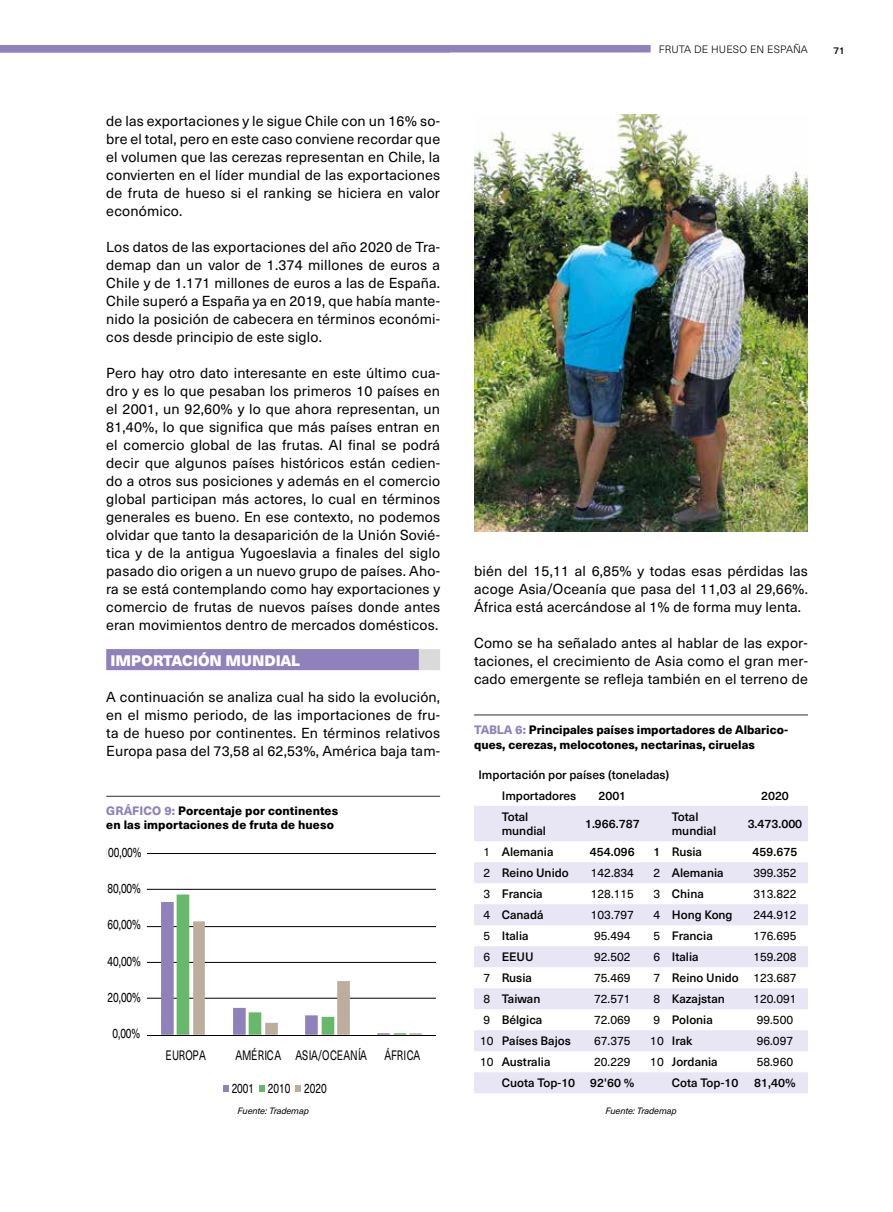
<style>
.page{position:relative;width:893px;height:1212px;background:#fff}
.page>*{position:absolute;margin:0;border:0;box-sizing:border-box;transform-origin:0 0}
.t1{font:900 15px "Neue Haas Unica";color:#fff}
.t2{font:14.25px/18px "Neue Haas Unica";letter-spacing:.01em;color:#000;text-align:justify}
.t3{font:13.35px "Neue Haas Unica";letter-spacing:-.005em;color:#000;scale:.75 1}
.t4{font:13.35px "Neue Haas Unica";letter-spacing:-.005em;color:#000;scale:.63 1}
.t5{font:500 12px/14.4px "Neue Haas Unica";color:#000}
.t6{font:800 12px/14.4px "Neue Haas Unica";color:#000}
.t7{font:12px "Neue Haas Unica";color:#000}
.t8{font:12px "Neue Haas Unica";color:#000;scale:.75 1}
.t9{font:12px "Neue Haas Unica";color:#000;scale:.65 1}
.t10{font:300 10.5px "Neue Haas Unica";letter-spacing:.015em;color:#000}
.t11{font:500 9.75px "Neue Haas Unica";color:#000}
.t12{font:italic 9px "Neue Haas Unica";letter-spacing:-.01em;color:#000}
.s1{color:#9081bc}
.s2{font-weight:400}
</style>
<div class="page">
<div style="left:106px;top:649px;width:334px;height:21px;background:#dadada"></div>
<div style="left:106px;top:649px;width:313px;height:21px;background:#9081bc"></div>
<hr style="left:147px;top:998px;width:289px;height:1px;background:#000">
<hr style="left:147px;top:962px;width:289px;height:1px;background:#000">
<hr style="left:147px;top:926px;width:289px;height:1px;background:#000">
<hr style="left:147px;top:889px;width:289px;height:1px;background:#000">
<hr style="left:147px;top:853px;width:289px;height:1px;background:#000">
<svg style="left:161px;top:894px;width:261px;height:141px"></svg>
<hr style="left:147px;top:1035px;width:289px;height:1px;background:#000">
<svg style="left:223px;top:1085px;width:6px;height:6px"></svg>
<svg style="left:259px;top:1085px;width:6px;height:6px"></svg>
<svg style="left:295px;top:1085px;width:6px;height:6px"></svg>
<img style="left:474px;top:115px;width:334px;height:416px">
<svg style="left:474px;top:806px;width:334px;height:287px;fill:#e8e5f4"></svg>
<hr style="left:106px;top:796px;width:334px;height:1px;background:#454444">
<hr style="left:474px;top:714px;width:334px;height:1px;background:#454444">
<div style="left:0;top:45px;width:651px;height:8px;background:#9081bc"></div>
<p class="t2" style="left:106px;top:111px;width:335px">de las exportaciones y le sigue Chile con un 16% so&shy;bre el total, pero en este caso conviene recordar que el volumen que las cerezas representan en Chile, la convierten en el líder mundial de las exportaciones de fruta de hueso si el ranking se hiciera en valor económico.</p>
<p class="t2" style="left:106px;top:237px;width:335px">Los datos de las exportaciones del año 2020 de Tra&shy;demap dan un valor de 1.374 millones de euros a Chile y de 1.171 millones de euros a las de España.<br>Chile superó a España ya en 2019, que había mante&shy;nido la posición de cabecera en términos económi&shy;cos desde principio de este siglo.</p>
<p class="t2" style="left:106px;top:363px;width:335px">Pero hay otro dato interesante en este último cua&shy;dro y es lo que pesaban los primeros 10 países en el 2001, un 92,60% y lo que ahora representan, un 81,40%, lo que significa que más países entran en el comercio global de las frutas. Al final se podrá decir que algunos países históricos están cedien&shy;do a otros sus posiciones y además en el comercio global participan más actores, lo cual en términos generales es bueno. En ese contexto, no podemos olvidar que tanto la desaparición de la Unión Sovié&shy;tica y de la antigua Yugoeslavia a finales del siglo pasado dio origen a un nuevo grupo de países. Aho&shy;ra se está contemplando como hay exportaciones y comercio de frutas de nuevos países donde antes eran movimientos dentro de mercados domésticos.</p>
<p class="t1" style="left:111px;top:649px;width:191px">IMPORTACIÓN MUNDIAL</p>
<p class="t2" style="left:106px;top:687px;width:335px">A continuación se analiza cual ha sido la evolución, en el mismo periodo, de las importaciones de fru&shy;ta de hueso por continentes. En términos relativos Europa pasa del 73,58 al 62,53%, América baja tam-</p>
<p class="t3" style="left:121px;top:130px;width:9px">0</p>
<p class="t3" style="left:150px;top:153px;width:51px">1975-84</p>
<p class="t3" style="left:210px;top:153px;width:51px">1985-94</p>
<p class="t3" style="left:270px;top:153px;width:51px">1995-04</p>
<p class="t3" style="left:330px;top:153px;width:51px">2005-14</p>
<p class="t3" style="left:390px;top:153px;width:51px">2015-20</p>
<p class="t4" style="left:116px;top:186px;width:510px">MELOCOTÓN/NECTARINA ALBARICOQUE CIRUELA CEREZA TOTAL</p>
<p class="t8" style="left:105px;top:240px;width:31px">2.500</p>
<p class="t8" style="left:105px;top:280px;width:31px">2.000</p>
<p class="t8" style="left:105px;top:319px;width:31px">1.500</p>
<p class="t8" style="left:105px;top:359px;width:31px">1.000</p>
<p class="t8" style="left:111px;top:398px;width:22px">500</p>
<p class="t8" style="left:120px;top:438px;width:8px">0</p>
<p class="t9" style="left:135px;top:458px;width:445px">C.Valenciana Andalucía Extremadura R. de Murcia Valle del Ebro TOTAL</p>
<p class="t8" style="left:149px;top:489px;width:355px">1975-1984 1985-1994 1995-2004 2005-2014 2015-2020</p>
<p class="t3" style="left:105px;top:534px;width:27px">7,00</p>
<p class="t3" style="left:105px;top:559px;width:27px">6,00</p>
<p class="t3" style="left:105px;top:585px;width:27px">5,00</p>
<p class="t3" style="left:105px;top:612px;width:27px">4,00</p>
<p class="t3" style="left:105px;top:689px;width:27px">1,00</p>
<p class="t3" style="left:105px;top:715px;width:27px">0,00</p>
<p class="t3" style="left:137px;top:737px;width:397px">2011 2012 2013 2014 2015 2016 2017 2018 2019 2020</p>
<p class="t6" style="left:106px;top:802px;width:233px"><span class="s1">GRÁFICO 9:</span> Porcentaje por continentes en las importaciones de fruta de hueso</p>
<p class="t3" style="left:103px;top:843px;width:53px">100,00%</p>
<p class="t3" style="left:108px;top:878px;width:46px">80,00%</p>
<p class="t3" style="left:108px;top:914px;width:46px">60,00%</p>
<p class="t3" style="left:108px;top:951px;width:46px">40,00%</p>
<p class="t3" style="left:108px;top:987px;width:46px">20,00%</p>
<p class="t3" style="left:112px;top:1023px;width:38px">0,00%</p>
<p class="t3" style="left:166px;top:1045px;width:55px">EUROPA</p>
<p class="t3" style="left:236px;top:1045px;width:177px">AMÉRICA ASIA/OCEANÍA</p>
<p class="t3" style="left:384px;top:1045px;width:49px">ÁFRICA</p>
<p class="t3" style="left:232px;top:1078px;width:128px">2001 2010 2020</p>
<p class="t12" style="left:238px;top:1104px;width:73px">Fuente: Trademap</p>
<p class="t10" style="left:659px;top:41px;width:151px">FRUTA DE HUESO EN ESPAÑA</p>
<p class="t11" style="left:833px;top:43px;width:13px">71</p>
<p class="t3" style="left:517px;top:555px;width:46px">50,00%</p>
<p class="t2" style="left:474px;top:561px;width:335px">bién del 15,11 al 6,85% y todas esas pérdidas las acoge Asia/Oceanía que pasa del 11,03 al 29,66%.<br>África está acercándose al 1% de forma muy lenta.</p>
<p class="t2" style="left:474px;top:633px;width:335px">Como se ha señalado antes al hablar de las expor&shy;taciones, el crecimiento de Asia como el gran mer&shy;cado emergente se refleja también en el terreno de</p>
<p class="t3" style="left:517px;top:582px;width:46px">40,00%</p>
<p class="t3" style="left:517px;top:633px;width:46px">20,00%</p>
<p class="t3" style="left:517px;top:660px;width:46px">10,00%</p>
<p class="t6" style="left:474px;top:722px;width:316px"><span class="s1">TABLA 6:</span> Principales países importadores de Albarico&shy;ques, cerezas, melocotones, nectarinas, ciruelas</p>
<p class="t3" style="left:664px;top:740px;width:79px">2001 2020</p>
<p class="t5" style="left:502px;top:763px;width:169px;line-height:21px;text-indent:-23px">Importación por países (toneladas)<br>Importadores</p>
<p class="t5" style="left:598px;top:788px;width:29px">2001</p>
<p class="t5" style="left:761px;top:788px;width:29px">2020</p>
<p class="t5" style="left:502px;top:809px;width:46px">Total mundial</p>
<p class="t5" style="left:585px;top:816px;width:56px">1.966.787</p>
<p class="t5" style="left:672px;top:809px;width:46px">Total mundial</p>
<p class="t5" style="left:748px;top:816px;width:56px">3.473.000</p>
<p class="t5" style="left:483px;top:844px;width:72px"><span class="s2">1</span> Alemania</p>
<p class="t5" style="left:590px;top:844px;width:46px">454.096</p>
<p class="t5" style="left:653px;top:844px;width:50px">1 Rusia</p>
<p class="t5" style="left:753px;top:844px;width:46px">459.675</p>
<p class="t5" style="left:483px;top:865px;width:87px"><span class="s2">2</span> Reino Unido</p>
<p class="t7" style="left:591px;top:864px;width:45px">142.834</p>
<p class="t5" style="left:654px;top:865px;width:72px"><span class="s2">2</span> Alemania</p>
<p class="t7" style="left:753px;top:864px;width:45px">399.352</p>
<p class="t5" style="left:483px;top:886px;width:61px"><span class="s2">3</span> Francia</p>
<p class="t7" style="left:591px;top:885px;width:45px">128.115</p>
<p class="t5" style="left:654px;top:886px;width:52px"><span class="s2">3</span> China</p>
<p class="t7" style="left:753px;top:885px;width:45px">313.822</p>
<p class="t5" style="left:483px;top:907px;width:62px"><span class="s2">4</span> Canadá</p>
<p class="t7" style="left:591px;top:906px;width:45px">103.797</p>
<p class="t5" style="left:654px;top:907px;width:80px"><span class="s2">4</span> Hong Kong</p>
<p class="t7" style="left:753px;top:906px;width:45px">244.912</p>
<p class="t5" style="left:483px;top:928px;width:47px"><span class="s2">5</span> Italia</p>
<p class="t7" style="left:594px;top:927px;width:38px">95.494</p>
<p class="t5" style="left:654px;top:928px;width:61px"><span class="s2">5</span> Francia</p>
<p class="t7" style="left:753px;top:927px;width:45px">176.695</p>
<p class="t5" style="left:483px;top:949px;width:52px"><span class="s2">6</span> EEUU</p>
<p class="t7" style="left:594px;top:948px;width:38px">92.502</p>
<p class="t5" style="left:654px;top:949px;width:47px"><span class="s2">6</span> Italia</p>
<p class="t7" style="left:753px;top:948px;width:45px">159.208</p>
<p class="t5" style="left:483px;top:970px;width:50px"><span class="s2">7</span> Rusia</p>
<p class="t7" style="left:594px;top:969px;width:38px">75.469</p>
<p class="t5" style="left:654px;top:970px;width:144px"><span class="s2">7</span> Reino Unido <span class="s2">123.687</span></p>
<p class="t5" style="left:483px;top:991px;width:58px"><span class="s2">8</span> Taiwan</p>
<p class="t7" style="left:594px;top:990px;width:38px">72.571</p>
<p class="t5" style="left:654px;top:991px;width:73px"><span class="s2">8</span> Kazajstan</p>
<p class="t7" style="left:753px;top:990px;width:45px">120.091</p>
<p class="t5" style="left:483px;top:1012px;width:60px"><span class="s2">9</span> Bélgica</p>
<p class="t7" style="left:594px;top:1011px;width:38px">72.069</p>
<p class="t5" style="left:654px;top:1012px;width:61px"><span class="s2">9</span> Polonia</p>
<p class="t7" style="left:757px;top:1011px;width:38px">99.500</p>
<p class="t5" style="left:480px;top:1033px;width:92px"><span class="s2">10</span> Países Bajos</p>
<p class="t7" style="left:594px;top:1032px;width:38px">67.375</p>
<p class="t5" style="left:650px;top:1033px;width:44px"><span class="s2">10</span> Irak</p>
<p class="t7" style="left:757px;top:1032px;width:38px">96.097</p>
<p class="t5" style="left:480px;top:1054px;width:72px"><span class="s2">10</span> Australia</p>
<p class="t7" style="left:594px;top:1053px;width:38px">20.229</p>
<p class="t5" style="left:650px;top:1054px;width:69px"><span class="s2">10</span> Jordania</p>
<p class="t7" style="left:757px;top:1053px;width:38px">58.960</p>
<p class="t5" style="left:502px;top:1075px;width:134px">Cuota Top-10 92'60 %</p>
<p class="t5" style="left:672px;top:1075px;width:68px">Cota Top-10</p>
<p class="t5" style="left:754px;top:1075px;width:43px">81,40%</p>
<p class="t12" style="left:605px;top:1104px;width:73px">Fuente: Trademap</p>
</div>
